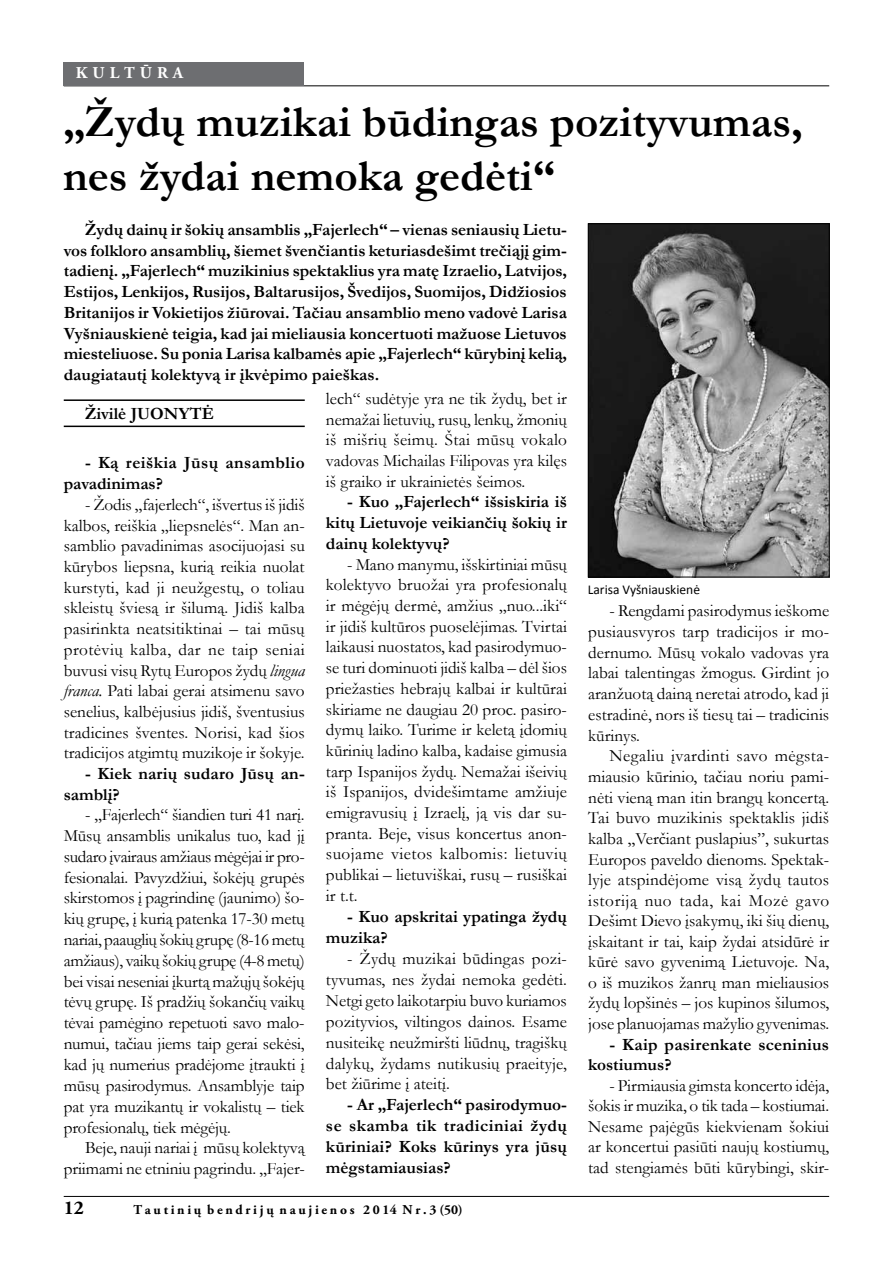
<style>
.page{position:relative;width:893px;height:1263px;background:#fff}
.page>*{position:absolute;margin:0;border:0;box-sizing:border-box;transform-origin:0 0}
.t1{font:700 45px/54px "Garamond";color:#000}
.t2{font:700 19.5px "Adobe Garamond Pro";color:#000}
.t3{font:17.25px/20.7px "Garamond";color:#000;text-align:justify}
.t4{font:700 17.25px/20.7px "Garamond";color:#000;text-align:justify}
.t5{font:17.25px "Garamond";letter-spacing:-.02em;color:#000}
.t6{font:700 17.25px/20.7px "Garamond";letter-spacing:.025em;color:#000}
.t7{font:17.25px "Garamond";letter-spacing:.025em;color:#000}
.t8{font:17.25px "Garamond";letter-spacing:.035em;color:#000}
.t9{font:700 16.5px "Adobe Garamond Pro";letter-spacing:.3em;color:#fff}
.t10{font:700 13.5px "Adobe Garamond Pro";letter-spacing:.2em;color:#000}
.t11{font:13.5px "Calibri";color:#000}
.s1{font-style:italic}
</style>
<div class="page">
<hr style="left:64px;top:1196px;width:765px;height:1px;background:#000">
<hr style="left:64px;top:85px;width:765px;height:1px;background:#000">
<div style="left:64px;top:62px;width:240px;height:23px;background:#6d6e71"></div>
<hr style="left:64px;top:426px;width:241px;height:1px;background:#000">
<hr style="left:64px;top:399px;width:241px;height:2px;background:#000">
<img style="left:590px;top:225px;width:238px;height:350px">
<div style="left:588px;top:223px;width:242px;height:354px;border:1px solid #000"></div>
<p class="t9" style="left:76px;top:63px;width:109px">KULTŪRA</p>
<p class="t1" style="left:63px;top:95px;width:741px">„Žydų muzikai būdingas pozityvumas, nes žydai nemoka gedėti“</p>
<p class="t4" style="left:64px;top:219px;width:505px;text-indent:21px">Žydų dainų ir šokių ansamblis „Fajerlech“ – vienas seniausių Lietu&shy;vos folkloro ansamblių, šiemet švenčiantis keturiasdešimt trečiąjį gim&shy;tadienį. „Fajerlech“ muzikinius spektaklius yra matę Izraelio, Latvijos, Estijos, Lenkijos, Rusijos, Baltarusijos, Švedijos, Suomijos, Didžiosios Britanijos ir Vokietijos žiūrovai. Tačiau ansamblio meno vadovė Larisa Vyšniauskienė teigia, kad jai mieliausia koncertuoti mažuose Lietuvos miesteliuose. Su ponia Larisa kalbamės apie „Fajerlech“ kūrybinį kelią, daugiatautį kolektyvą ir įkvėpimo paieškas.</p>
<p class="t4" style="left:85px;top:403px;width:130px">Živilė JUONYTĖ</p>
<p class="t6" style="left:64px;top:453px;width:242px;text-indent:21px">- Ką reiškia Jūsų ansamblio pavadinimas?</p>
<p class="t3" style="left:64px;top:494px;width:243px;text-indent:21px">- Žodis „fajerlech“, išvertus iš jidiš kalbos, reiškia „liepsnelės“. Man an&shy;samblio pavadinimas asocijuojasi su kūrybos liepsna, kurią reikia nuolat kurstyti, kad ji neužgestų, o toliau skleistų šviesą ir šilumą. Jidiš kalba pasirinkta neatsitiktinai – tai mūsų protėvių kalba, dar ne taip seniai buvusi visų Rytų Europos žydų <span class="s1">lingua franca.</span> Pati labai gerai atsimenu savo senelius, kalbėjusius jidiš, šventusius tradicines šventes. Norisi, kad šios tradicijos atgimtų muzikoje ir šokyje.</p>
<p class="t4" style="left:64px;top:763px;width:242px;text-indent:21px">- Kiek narių sudaro Jūsų an&shy;samblį?</p>
<p class="t3" style="left:85px;top:804px;width:221px">- „Fajerlech“ šiandien turi 41 narį.</p>
<p class="t3" style="left:64px;top:825px;width:242px">Mūsų ansamblis unikalus tuo, kad jį</p>
<p class="t5" style="left:64px;top:845px;width:243px">sudaro įvairaus amžiaus mėgėjai ir pro-</p>
<p class="t3" style="left:64px;top:866px;width:242px">fesionalai. Pavyzdžiui, šokėjų grupės</p>
<p class="t3" style="left:64px;top:887px;width:242px">skirstomos į pagrindinę (jaunimo) šo-</p>
<p class="t3" style="left:64px;top:908px;width:242px">kių grupę, į kurią patenka 17-30 metų</p>
<p class="t5" style="left:64px;top:928px;width:242px">nariai, paauglių šokių grupę (8-16 metų</p>
<p class="t5" style="left:64px;top:949px;width:243px">amžiaus), vaikų šokių grupę (4-8 metų)</p>
<p class="t3" style="left:64px;top:970px;width:242px">bei visai neseniai įkurtą mažųjų šokėjų</p>
<p class="t3" style="left:64px;top:991px;width:242px">tėvų grupę. Iš pradžių šokančių vaikų</p>
<p class="t3" style="left:64px;top:1012px;width:242px">tėvai pamėgino repetuoti savo malo-</p>
<p class="t3" style="left:64px;top:1033px;width:242px">numui, tačiau jiems taip gerai sekėsi,</p>
<p class="t3" style="left:64px;top:1054px;width:242px">kad jų numerius pradėjome įtraukti į</p>
<p class="t3" style="left:64px;top:1074px;width:242px">mūsų pasirodymus. Ansamblyje taip</p>
<p class="t3" style="left:64px;top:1095px;width:242px">pat yra muzikantų ir vokalistų – tiek</p>
<p class="t3" style="left:64px;top:1116px;width:169px">profesionalų, tiek mėgėjų.</p>
<p class="t3" style="left:85px;top:1137px;width:221px">Beje, nauji nariai į mūsų kolektyvą</p>
<p class="t3" style="left:64px;top:1158px;width:242px">priimami ne etniniu pagrindu. „Fajer-</p>
<p class="t3" style="left:326px;top:388px;width:243px">lech“ sudėtyje yra ne tik žydų, bet ir nemažai lietuvių, rusų, lenkų, žmonių iš mišrių šeimų. Štai mūsų vokalo vadovas Michailas Filipovas yra kilęs iš graiko ir ukrainietės šeimos.</p>
<p class="t4" style="left:326px;top:492px;width:242px;text-indent:21px">- Kuo „Fajerlech“ išsiskiria iš kitų Lietuvoje veikiančių šokių ir dainų kolektyvų?</p>
<p class="t3" style="left:326px;top:553px;width:243px;text-indent:21px">- Mano manymu, išskirtiniai mūsų kolektyvo bruožai yra profesionalų ir mėgėjų dermė, amžius „nuo...iki“ ir jidiš kultūros puoselėjimas. Tvirtai laikausi nuostatos, kad pasirodymuo&shy;se turi dominuoti jidiš kalba – dėl šios priežasties hebrajų kalbai ir kultūrai skiriame ne daugiau 20 proc. pasiro&shy;dymų laiko. Turime ir keletą įdomių kūrinių ladino kalba, kadaise gimusia tarp Ispanijos žydų. Nemažai išeivių iš Ispanijos, dvidešimtame amžiuje emigravusių į Izraelį, ją vis dar su&shy;pranta. Beje, visus koncertus anon&shy;suojame vietos kalbomis: lietuvių publikai – lietuviškai, rusų – rusiškai ir t.t.</p>
<p class="t4" style="left:326px;top:906px;width:242px;text-indent:21px">- Kuo apskritai ypatinga žydų muzika?</p>
<p class="t3" style="left:326px;top:948px;width:242px;text-indent:21px">- Žydų muzikai būdingas pozi&shy;tyvumas, nes žydai nemoka gedėti.<br>Netgi geto laikotarpiu buvo kuriamos pozityvios, viltingos dainos. Esame nusiteikę neužmiršti liūdnų, tragiškų dalykų, žydams nutikusių praeityje, bet žiūrime į ateitį.</p>
<p class="t4" style="left:326px;top:1094px;width:242px;text-indent:21px">- Ar „Fajerlech“ pasirodymuo&shy;se skamba tik tradiciniai žydų kūriniai? Koks kūrinys yra jūsų mėgstamiausias?</p>
<p class="t2" style="left:64px;top:1197px;width:22px">12</p>
<p class="t10" style="left:134px;top:1202px;width:331px">Tautinių bendrijų naujienos 2014 Nr.3 (50)</p>
<p class="t11" style="left:588px;top:581px;width:114px">Larisa Vyšniauskienė</p>
<p class="t3" style="left:609px;top:600px;width:221px">- Rengdami pasirodymus ieškome</p>
<p class="t3" style="left:588px;top:621px;width:242px">pusiausvyros tarp tradicijos ir mo-</p>
<p class="t3" style="left:588px;top:641px;width:242px">dernumo. Mūsų vokalo vadovas yra</p>
<p class="t3" style="left:588px;top:662px;width:242px">labai talentingas žmogus. Girdint jo</p>
<p class="t3" style="left:588px;top:683px;width:242px">aranžuotą dainą neretai atrodo, kad ji</p>
<p class="t3" style="left:588px;top:704px;width:242px">estradinė, nors iš tiesų tai – tradicinis</p>
<p class="t3" style="left:588px;top:724px;width:53px">kūrinys.</p>
<p class="t7" style="left:609px;top:744px;width:221px">Negaliu įvardinti savo mėgsta-</p>
<p class="t3" style="left:588px;top:766px;width:242px">miausio kūrinio, tačiau noriu pami-</p>
<p class="t3" style="left:588px;top:786px;width:242px">nėti vieną man itin brangų koncertą.</p>
<p class="t3" style="left:588px;top:807px;width:242px">Tai buvo muzikinis spektaklis jidiš</p>
<p class="t3" style="left:588px;top:828px;width:242px">kalba „Verčiant puslapius”, sukurtas</p>
<p class="t3" style="left:588px;top:848px;width:242px">Europos paveldo dienoms. Spektak-</p>
<p class="t3" style="left:588px;top:869px;width:243px">lyje atspindėjome visą žydų tautos</p>
<p class="t8" style="left:588px;top:889px;width:242px">istoriją nuo tada, kai Mozė gavo</p>
<p class="t3" style="left:588px;top:910px;width:242px">Dešimt Dievo įsakymų, iki šių dienų,</p>
<p class="t3" style="left:588px;top:930px;width:242px">įskaitant ir tai, kaip žydai atsidūrė ir</p>
<p class="t3" style="left:588px;top:951px;width:242px">kūrė savo gyvenimą Lietuvoje. Na,</p>
<p class="t3" style="left:588px;top:972px;width:242px">o iš muzikos žanrų man mieliausios</p>
<p class="t3" style="left:588px;top:992px;width:242px">žydų lopšinės – jos kupinos šilumos,</p>
<p class="t3" style="left:588px;top:1013px;width:242px">jose planuojamas mažylio gyvenimas.</p>
<p class="t4" style="left:588px;top:1034px;width:242px;text-indent:21px">- Kaip pasirenkate sceninius kostiumus?</p>
<p class="t3" style="left:588px;top:1074px;width:243px;text-indent:21px">- Pirmiausia gimsta koncerto idėja, šokis ir muzika, o tik tada – kostiumai.<br>Nesame pajėgūs kiekvienam šokiui ar koncertui pasiūti naujų kostiumų, tad stengiamės būti kūrybingi, skir-</p>
</div>
